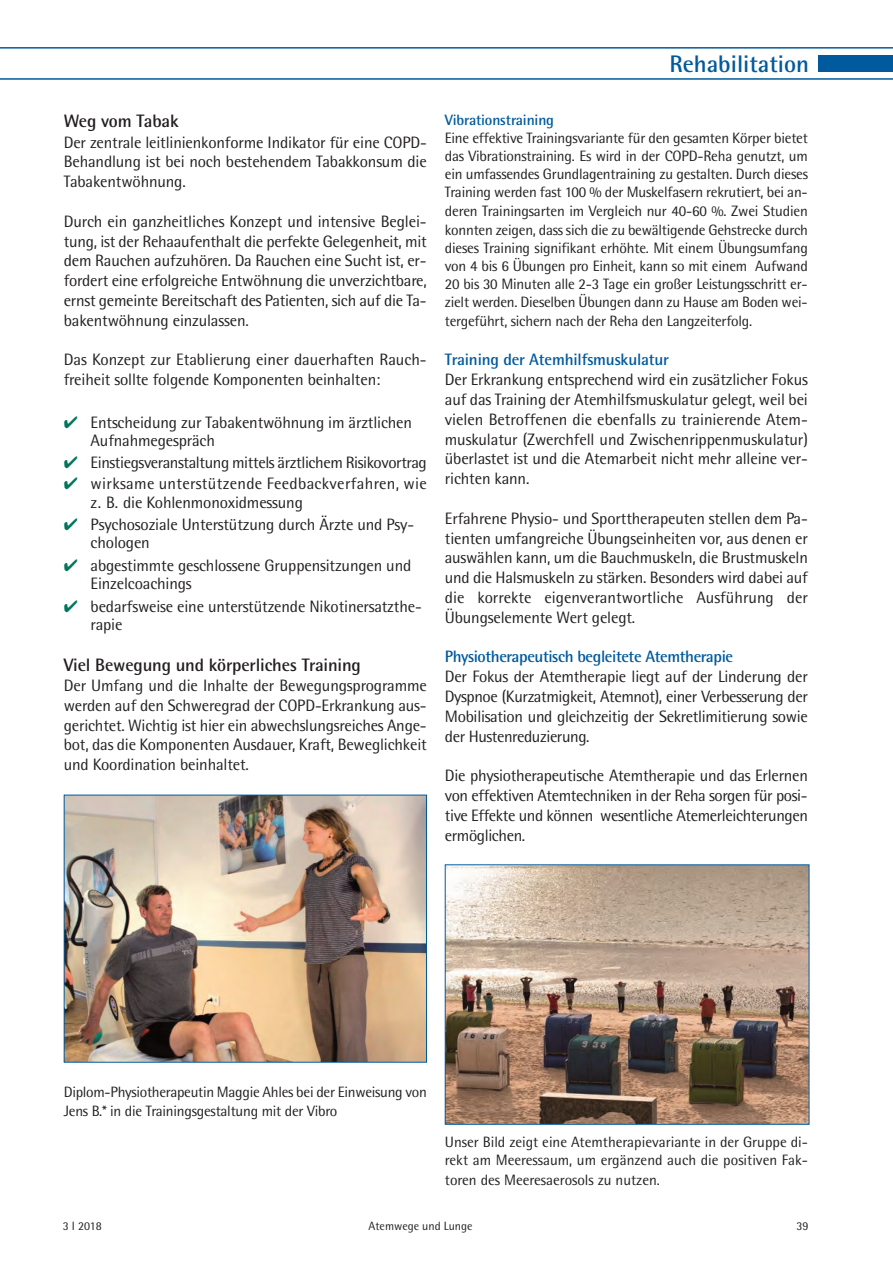
<style>
.page{position:relative;width:893px;height:1263px;background:#fff}
.page>*{position:absolute;margin:0;border:0;box-sizing:border-box;transform-origin:0 0}
.t1{font:700 24px "Rotis Semi Sans";color:#015a9d}
.t2{font:700 18px "Rotis Semi Sans";letter-spacing:-.01em;color:#231f20}
.t3{font:16.5px/19.8px "Rotis Semi Sans";letter-spacing:-.01em;color:#231f20;text-align:justify}
.t4{font:16.5px/18.1px "Rotis Semi Sans";letter-spacing:.02em;color:#231f20}
.t5{font:700 16.5px "Rotis Semi Sans";letter-spacing:-.025em;color:#015a9d}
.t6{font:15px/18.3px "Rotis Semi Sans";letter-spacing:-.015em;color:#231f20;text-align:justify}
.t7{font:700 15px "Rotis Semi Sans";letter-spacing:-.01em;color:#015a9d}
.t8{font:12px "Rotis Semi Sans";color:#231f20}
.s1{color:#01765b}
</style>
<div class="page">
<img style="left:66px;top:797px;width:359px;height:263px">
<div style="left:64px;top:795px;width:363px;height:267px;border:1px solid #015a9d"></div>
<hr style="left:0;top:78px;width:893px;height:2px;background:#015a9d">
<hr style="left:0;top:47px;width:893px;height:2px;background:#015a9d">
<div style="left:818px;top:56px;width:75px;height:16px;background:#015a9d"></div>
<img style="left:447px;top:866px;width:360px;height:257px">
<div style="left:445px;top:864px;width:364px;height:261px;border:1px solid #015a9d"></div>
<p class="t2" style="left:64px;top:115px;width:116px">Weg vom Tabak</p>
<p class="t3" style="left:64px;top:134px;width:365px">Der zentrale leitlinienkonforme Indikator für eine COPD-Behandlung ist bei noch bestehendem Tabakkonsum die Tabakentwöhnung.</p>
<p class="t3" style="left:64px;top:213px;width:365px">Durch ein ganzheitliches Konzept und intensive Beglei&shy;tung, ist der Rehaaufenthalt die perfekte Gelegenheit, mit dem Rauchen aufzuhören. Da Rauchen eine Sucht ist, er&shy;fordert eine erfolgreiche Entwöhnung die unverzichtbare, ernst gemeinte Bereitschaft des Patienten, sich auf die Ta&shy;bakentwöhnung einzulassen.</p>
<p class="t3" style="left:64px;top:352px;width:364px">Das Konzept zur Etablierung einer dauerhaften Rauch&shy;freiheit sollte folgende Komponenten beinhalten:</p>
<p class="t3" style="left:91px;top:415px;width:323px;line-height:18.1px;text-indent:-27px"><span class="s1">✔</span> Entscheidung zur Tabakentwöhnung im ärztlichen<br>Aufnahmegespräch</p>
<p class="t3" style="left:64px;top:454px;width:365px"><span class="s1">✔</span> Einstiegsveranstaltung mittels ärztlichem Risikovortrag</p>
<p class="t4" style="left:91px;top:476px;width:338px;text-indent:-27px"><span class="s1">✔</span> wirksame unterstützende Feedbackverfahren, wie z. B. die Kohlenmonoxidmessung</p>
<p class="t3" style="left:91px;top:517px;width:325px;line-height:18.1px;text-indent:-27px"><span class="s1">✔</span> Psychosoziale Unterstützung durch Ärzte und Psy&shy;chologen</p>
<p class="t3" style="left:91px;top:558px;width:322px;line-height:18.1px;text-indent:-27px"><span class="s1">✔</span> abgestimmte geschlossene Gruppensitzungen und<br>Einzelcoachings</p>
<p class="t3" style="left:91px;top:599px;width:333px;line-height:18.1px;text-indent:-27px"><span class="s1">✔</span> bedarfsweise eine unterstützende Nikotinersatzthe&shy;rapie</p>
<p class="t2" style="left:64px;top:658px;width:299px">Viel Bewegung und körperliches Training</p>
<p class="t3" style="left:64px;top:677px;width:365px">Der Umfang und die Inhalte der Bewegungsprogramme werden auf den Schweregrad der COPD-Erkrankung aus&shy;gerichtet. Wichtig ist hier ein abwechslungsreiches Ange&shy;bot, das die Komponenten Ausdauer, Kraft, Beweglichkeit und Koordination beinhaltet.</p>
<h1 class="t1" style="left:669px;top:55px;width:141px">Rehabilitation</h1>
<p class="t7" style="left:445px;top:115px;width:111px">Vibrationstraining</p>
<p class="t6" style="left:445px;top:130px;width:365px">Eine effektive Trainingsvariante für den gesamten Körper bietet das Vibrationstraining. Es wird in der COPD-Reha genutzt, um ein umfassendes Grundlagentraining zu gestalten. Durch dieses Training werden fast 100 % der Muskelfasern rekrutiert, bei an&shy;deren Trainingsarten im Vergleich nur 40-60 %. Zwei Studien konnten zeigen, dass sich die zu bewältigende Gehstrecke durch dieses Training signifikant erhöhte. Mit einem Übungsumfang von 4 bis 6 Übungen pro Einheit, kann so mit einem Aufwand 20 bis 30 Minuten alle 2-3 Tage ein großer Leistungsschritt er&shy;zielt werden. Dieselben Übungen dann zu Hause am Boden wei&shy;tergeführt, sichern nach der Reha den Langzeiterfolg.</p>
<p class="t5" style="left:445px;top:354px;width:226px">Training der Atemhilfsmuskulatur</p>
<p class="t3" style="left:445px;top:371px;width:365px">Der Erkrankung entsprechend wird ein zusätzlicher Fokus auf das Training der Atemhilfsmuskulatur gelegt, weil bei vielen Betroffenen die ebenfalls zu trainierende Atem&shy;muskulatur (Zwerchfell und Zwischenrippenmuskulatur) überlastet ist und die Atemarbeit nicht mehr alleine ver&shy;richten kann.</p>
<p class="t3" style="left:445px;top:510px;width:365px">Erfahrene Physio- und Sporttherapeuten stellen dem Pa&shy;tienten umfangreiche Übungseinheiten vor, aus denen er auswählen kann, um die Bauchmuskeln, die Brustmuskeln und die Halsmuskeln zu stärken. Besonders wird dabei auf die korrekte eigenverantwortliche Ausführung der Übungselemente Wert gelegt.</p>
<p class="t5" style="left:445px;top:651px;width:290px">Physiotherapeutisch begleitete Atemtherapie</p>
<p class="t3" style="left:445px;top:668px;width:365px">Der Fokus der Atemtherapie liegt auf der Linderung der Dyspnoe (Kurzatmigkeit, Atemnot), einer Verbesserung der Mobilisation und gleichzeitig der Sekretlimitierung sowie der Hustenreduzierung.</p>
<p class="t3" style="left:445px;top:767px;width:365px">Die physiotherapeutische Atemtherapie und das Erlernen von effektiven Atemtechniken in der Reha sorgen für posi&shy;tive Effekte und können wesentliche Atemerleichterungen ermöglichen.</p>
<p class="t6" style="left:64px;top:1084px;width:365px;line-height:19px">Diplom-Physiotherapeutin Maggie Ahles bei der Einweisung von<br>Jens B.* in die Trainingsgestaltung mit der Vibro</p>
<p class="t6" style="left:445px;top:1135px;width:365px">Unser Bild zeigt eine Atemtherapievariante in der Gruppe di&shy;rekt am Meeressaum, um ergänzend auch die positiven Fak&shy;toren des Meeresaerosols zu nutzen.</p>
<p class="t8" style="left:63px;top:1222px;width:40px">3 I 2018</p>
<p class="t8" style="left:369px;top:1222px;width:105px">Atemwege und Lunge</p>
<p class="t8" style="left:796px;top:1222px;width:14px">39</p>
</div>
